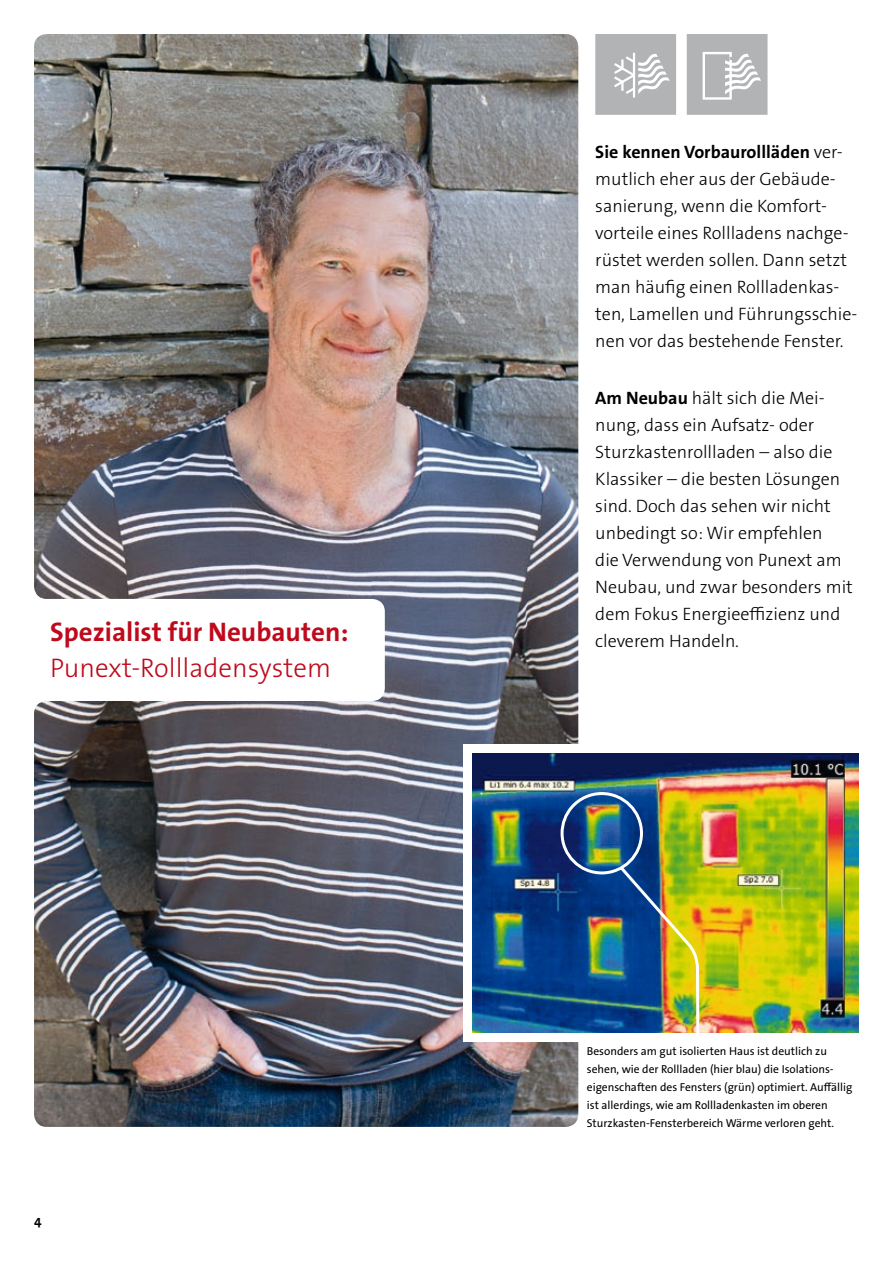
<style>
.page{position:relative;width:893px;height:1263px;background:#fff}
.page>*{position:absolute;margin:0;border:0;box-sizing:border-box;transform-origin:0 0}
.t1{font:700 27px "The Sans Os F";color:#be0a1c}
.t2{font:300 27px "The Sans Os F";color:#be0a1c}
.t3{font:300 18px/27px "The Sans Os F";color:#000}
.t4{font:700 13.5px "The Sans Os F";color:#000}
.t5{font:11.55px/18px "The Sans Os F";color:#000}
.s1{font-weight:700}
</style>
<div class="page">
<img style="left:385px;top:34px;width:193px;height:1093px">
<img style="left:34px;top:34px;width:351px;height:1093px">
<svg style="left:595px;top:34px;width:81px;height:81px;background:#babbbc"></svg>
<svg style="left:687px;top:34px;width:80px;height:81px;background:#babcbd"></svg>
<img style="left:472px;top:753px;width:387px;height:280px">
<div style="left:463px;top:744px;width:9px;height:298px;background:#fff"></div>
<div style="left:463px;top:1033px;width:396px;height:9px;background:#fff"></div>
<div style="left:463px;top:744px;width:396px;height:9px;background:#fff"></div>
<img style="left:559px;top:790px;width:142px;height:255px">
<h1 class="t1" style="left:50px;top:614px;width:300px">Spezialist für Neubauten:</h1>
<h1 class="t2" style="left:50px;top:650px;width:282px">Punext-Rollladensystem</h1>
<p class="t4" style="left:34px;top:1212px;width:9px">4</p>
<p class="t3" style="left:595px;top:139px;width:264px"><span class="s1">Sie kennen Vorbaurollläden</span> ver&shy;mutlich eher aus der Gebäude&shy;sanierung, wenn die Komfort&shy;vorteile eines Rollladens nachge&shy;rüstet werden sollen. Dann setzt man häufig einen Rollladenkas&shy;ten, Lamellen und Führungsschie&shy;nen vor das bestehende Fenster.</p>
<p class="t3" style="left:595px;top:385px;width:259px"><span class="s1">Am Neubau</span> hält sich die Mei&shy;nung, dass ein Aufsatz- oder<br>Sturzkastenrollladen – also die<br>Klassiker – die besten Lösungen sind. Doch das sehen wir nicht unbedingt so: Wir empfehlen<br>die Verwendung von Punext am<br>Neubau, und zwar besonders mit dem Fokus Energieeffizienz und cleverem Handeln.</p>
<p class="t5" style="left:587px;top:1042px;width:267px">Besonders am gut isolierten Haus ist deutlich zu sehen, wie der Rollladen (hier blau) die Isolations&shy;eigenschaften des Fensters (grün) optimiert. Auffällig ist allerdings, wie am Rollladenkasten im oberen Sturzkasten-Fensterbereich Wärme verloren geht.</p>
</div>
